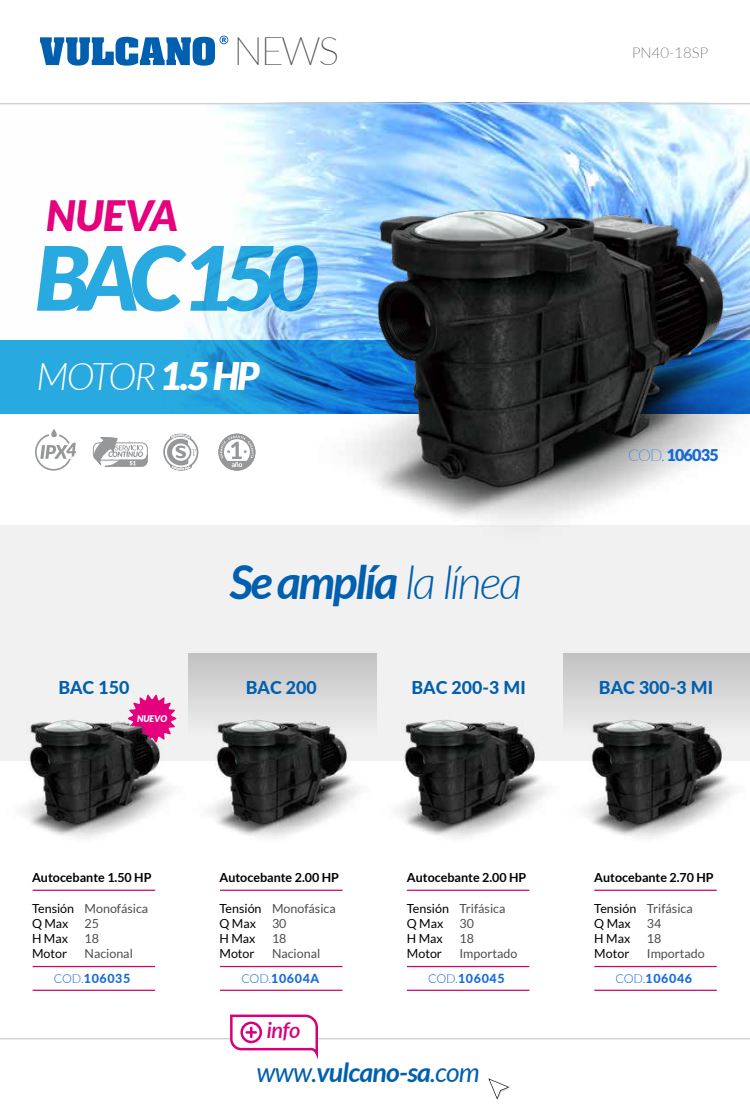
<style>
.page{position:relative;width:750px;height:1109px;background:#fff}
.page>*{position:absolute;margin:0;border:0;box-sizing:border-box;transform-origin:0 0}
.t1{font:italic 900 88.88px "Lato";letter-spacing:-.1em;color:#29aae1}
.t2{font:italic 700 46.62px "Lato";letter-spacing:-.05em;color:#005fae}
.t3{font:italic 900 41.88px "Lato";color:#e5007e}
.t4{font:100 39.38px "Lato";color:#4d4d4d}
.t5{font:italic 300 38.12px "Lato";letter-spacing:-.065em;color:#fff}
.t6{font:italic 700 26.62px "Lato";letter-spacing:-.025em;color:#005fae}
.t7{font:italic 600 21.88px "Lato";color:#d5007e}
.t8{font:800 17.75px "Lato";color:#005fae}
.t9{font:900 16.25px "Lato";letter-spacing:-.05em;color:#1669d5}
.t10{font:100 15px "Lato";color:#333}
.t11{font:12.5px/15px "Lato";color:#000}
.t12{font:12.5px/25.1px "Lato";color:#4d4d4d;text-align:right}
.t13{font:700 12.5px "Lato";color:#000}
.t14{font:italic 900 9.12px "Lato";color:#fff}
.s1{font-weight:900}
.s2{font-weight:300}
.s3{font-weight:100}
.s4{color:#4d4d4d}
.s5{font-weight:300;color:#1669e2}
.s6{font-weight:800;color:#1669e2}
.s7{font-weight:400}
</style>
<div class="page">
<img style="left:0;top:104px;width:750px;height:236px">
<div style="left:0;top:340px;width:750px;height:74px;background:#29aae1"></div>
<div style="left:0;top:525px;width:750px;height:236px;background:#f1f1f1"></div>
<div style="left:189px;top:653px;width:187px;height:99px;background:#cecece"></div>
<div style="left:563px;top:653px;width:187px;height:99px;background:#cecece"></div>
<hr style="left:220px;top:889px;width:123px;height:2px;background:#ca0767">
<hr style="left:220px;top:966px;width:123px;height:1px;background:#ca0767">
<hr style="left:220px;top:989px;width:123px;height:2px;background:#ca0767">
<hr style="left:407px;top:889px;width:122px;height:2px;background:#ca0767">
<hr style="left:407px;top:966px;width:122px;height:1px;background:#ca0767">
<hr style="left:407px;top:989px;width:122px;height:2px;background:#ca0767">
<hr style="left:594px;top:889px;width:123px;height:2px;background:#ca0767">
<hr style="left:594px;top:966px;width:123px;height:1px;background:#ca0767">
<hr style="left:594px;top:989px;width:123px;height:2px;background:#ca0767">
<img style="left:204px;top:699px;width:154px;height:139px">
<hr style="left:33px;top:889px;width:122px;height:2px;background:#ca0767">
<hr style="left:33px;top:966px;width:122px;height:1px;background:#ca0767">
<hr style="left:33px;top:989px;width:122px;height:2px;background:#ca0767">
<img style="left:358px;top:699px;width:188px;height:139px">
<img style="left:546px;top:699px;width:204px;height:139px">
<svg style="left:40px;top:36px;width:188px;height:30px"></svg>
<hr style="left:0;top:103px;width:750px;height:1px;background:#ccc">
<img style="left:252px;top:154px;width:498px;height:369px">
<svg style="left:139px;top:694px;width:26px;height:5px"></svg>
<img style="left:22px;top:699px;width:182px;height:139px">
<hr style="left:317px;top:1038px;width:433px;height:1px;background:#ccc">
<hr style="left:0;top:1038px;width:231px;height:1px;background:#ccc">
<svg style="left:488px;top:1078px;width:21px;height:22px"></svg>
<svg style="left:229px;top:1014px;width:90px;height:42px"></svg>
<svg style="left:163px;top:434px;width:35px;height:37px"></svg>
<svg style="left:51px;top:429px;width:6px;height:8px"></svg>
<svg style="left:218px;top:434px;width:37px;height:37px"></svg>
<svg style="left:35px;top:434px;width:113px;height:37px"></svg>
<h3 class="t3" style="left:46px;top:191px;width:133px">NUEVA</h3>
<h3 class="t4" style="left:233px;top:24px;width:107px">NEWS</h3>
<p class="t10" style="left:632px;top:42px;width:78px">PN40-18SP</p>
<h1 class="t1" style="left:35px;top:226px;width:285px">BAC 150</h1>
<h3 class="t5" style="left:37px;top:350px;width:225px">MOTOR <span class="s1">1.5 HP</span></h3>
<h2 class="t2" style="left:230px;top:555px;width:294px">Se amplía <span class="s2">la línea</span></h2>
<h3 class="t9" style="left:628px;top:446px;width:92px"><span class="s3">COD.</span> 106035</h3>
<h3 class="t8" style="left:58px;top:674px;width:72px">BAC 150</h3>
<p class="t14" style="left:137px;top:713px;width:32px">NUEVO</p>
<h3 class="t8" style="left:246px;top:674px;width:72px">BAC 200</h3>
<h3 class="t8" style="left:412px;top:674px;width:116px">BAC 200-3 MI</h3>
<h3 class="t8" style="left:599px;top:674px;width:116px">BAC 300-3 MI</h3>
<p class="t13" style="left:32px;top:870px;width:121px">Autocebante 1.50 HP</p>
<p class="t11" style="left:32px;top:901px;width:118px">Tensión <span class="s4">Monofásica<br></span>Q Max</p>
<p class="t12" style="left:85px;top:911px;width:16px">25</p>
<p class="t13" style="left:220px;top:870px;width:121px">Autocebante 2.00 HP</p>
<p class="t11" style="left:220px;top:901px;width:118px">Tensión <span class="s4">Monofásica<br></span>Q Max</p>
<p class="t12" style="left:272px;top:911px;width:16px">30</p>
<p class="t13" style="left:407px;top:870px;width:121px">Autocebante 2.00 HP</p>
<p class="t11" style="left:407px;top:901px;width:100px">Tensión <span class="s4">Trifásica<br></span>Q Max</p>
<p class="t12" style="left:459px;top:911px;width:16px">30</p>
<p class="t13" style="left:594px;top:870px;width:121px">Autocebante 2.70 HP</p>
<p class="t11" style="left:594px;top:901px;width:100px">Tensión <span class="s4">Trifásica<br></span>Q Max</p>
<p class="t12" style="left:647px;top:911px;width:16px">34</p>
<p class="t11" style="left:32px;top:931px;width:37px">H Max</p>
<p class="t12" style="left:85px;top:926px;width:16px">18</p>
<p class="t11" style="left:32px;top:946px;width:37px">Motor</p>
<p class="t12" style="left:54px;top:941px;width:80px">Nacional<br><span class="s5">COD.</span><span class="s6">106035</span></p>
<p class="t11" style="left:220px;top:931px;width:37px">H Max</p>
<p class="t12" style="left:272px;top:926px;width:16px">18</p>
<p class="t11" style="left:220px;top:946px;width:37px">Motor</p>
<p class="t12" style="left:241px;top:941px;width:80px">Nacional<br><span class="s5">COD.</span><span class="s6">10604A</span></p>
<p class="t11" style="left:407px;top:931px;width:38px">H Max</p>
<p class="t12" style="left:459px;top:926px;width:16px">18</p>
<p class="t11" style="left:407px;top:946px;width:37px">Motor</p>
<p class="t12" style="left:428px;top:941px;width:91px;text-align:left;text-indent:31px">Importado<br><span class="s5">COD.</span><span class="s6">106045</span></p>
<p class="t11" style="left:594px;top:931px;width:37px">H Max</p>
<p class="t12" style="left:647px;top:926px;width:16px">18</p>
<p class="t11" style="left:594px;top:946px;width:37px">Motor</p>
<p class="t12" style="left:616px;top:941px;width:91px;text-align:left;text-indent:31px">Importado<br><span class="s5">COD.</span><span class="s6">106046</span></p>
<h3 class="t7" style="left:267px;top:1014px;width:35px">info</h3>
<h3 class="t6" style="left:257px;top:1057px;width:225px"><span class="s7">www.</span>vulcano-sa<span class="s7">.com</span></h3>
</div>
